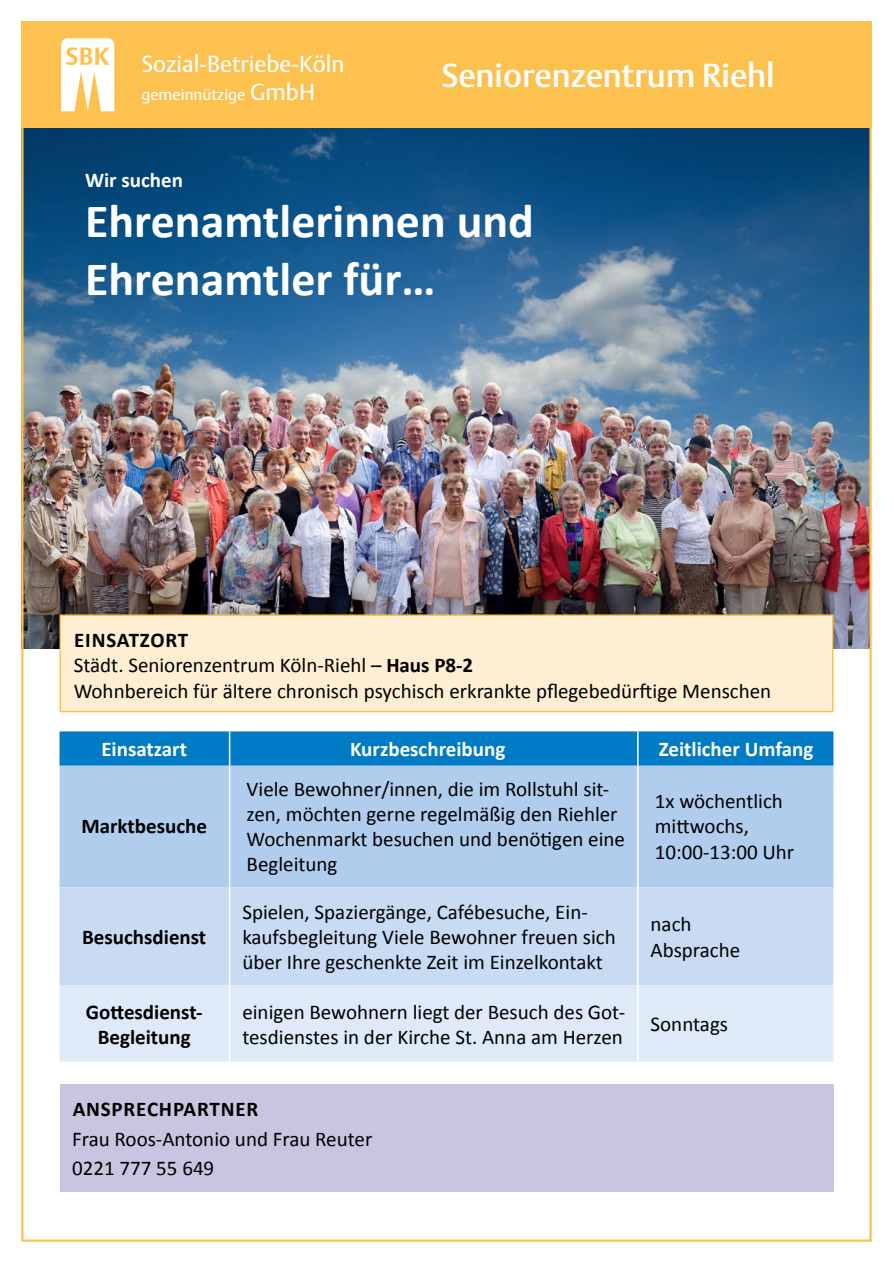
<style>
.page{position:relative;width:893px;height:1263px;background:#fff}
.page>*{position:absolute;margin:0;border:0;box-sizing:border-box;transform-origin:0 0}
.t1{font:700 48px "Calibri";color:#fff}
.t2{font:33px "DTL Argo T Medium";color:#fff}
.t3{font:22.95px "DTL Argo T";color:#fff}
.t4{font:21px/25.2px "Calibri";color:#000}
.t5{font:700 21px "Calibri";color:#fff}
.t6{font:700 21px "Calibri";color:#000}
.t7{font:700 21px "Calibri";letter-spacing:.04em;color:#000}
.t8{font:15.75px "DTL Argo T";color:#fff}
.s1{font-size:22.95px}
.s2{font-weight:700}
</style>
<div class="page">
<img style="left:24px;top:128px;width:845px;height:521px">
<div style="left:21px;top:21px;width:851px;height:107px;background:#fcc14f"></div>
<svg style="left:61px;top:38px;width:53px;height:73px"></svg>
<div style="left:60px;top:1084px;width:773px;height:107px;background:#c8c5e0"></div>
<div style="left:60px;top:615px;width:773px;height:96px;background:#feefd3"></div>
<div style="left:60px;top:614px;width:773px;height:98px;border:2px solid #fcc14f"></div>
<div style="left:60px;top:765px;width:773px;height:122px;background:#b0cded"></div>
<div style="left:60px;top:887px;width:773px;height:98px;background:#c8dbf3"></div>
<div style="left:60px;top:985px;width:773px;height:76px;background:#dfeaf8"></div>
<hr style="left:229px;top:764px;width:1px;height:123px;background:#fff">
<hr style="left:637px;top:764px;width:2px;height:123px;background:#fff">
<hr style="left:229px;top:887px;width:1px;height:98px;background:#fff">
<hr style="left:637px;top:887px;width:2px;height:98px;background:#fff">
<hr style="left:229px;top:985px;width:1px;height:76px;background:#fff">
<hr style="left:637px;top:985px;width:2px;height:76px;background:#fff">
<div style="left:60px;top:731px;width:773px;height:34px;background:#007bc4"></div>
<hr style="left:229px;top:731px;width:1px;height:34px;background:#fff">
<hr style="left:637px;top:731px;width:2px;height:34px;background:#fff">
<p class="t3" style="left:141px;top:50px;width:205px">Sozial-Betriebe-Köln</p>
<p class="t8" style="left:141px;top:85px;width:175px">gemeinnützige <span class="s1">GmbH</span></p>
<p class="t5" style="left:85px;top:167px;width:99px">Wir suchen</p>
<p class="t2" style="left:441px;top:56px;width:335px">Seniorenzentrum Riehl</p>
<p class="t1" style="left:85px;top:190px;width:451px">Ehrenamtlerinnen und</p>
<p class="t1" style="left:85px;top:248px;width:352px">Ehrenamtler für…</p>
<p class="t7" style="left:74px;top:627px;width:116px">EINSATZORT</p>
<p class="t4" style="left:74px;top:653px;width:401px">Städt. Seniorenzentrum Köln-Riehl – <span class="s2">Haus P8-2</span></p>
<p class="t4" style="left:74px;top:678px;width:699px">Wohnbereich für ältere chronisch psychisch erkrankte pflegebedürftige Menschen</p>
<p class="t5" style="left:101px;top:736px;width:87px">Einsatzart</p>
<p class="t5" style="left:350px;top:736px;width:157px">Kurzbeschreibung</p>
<p class="t5" style="left:659px;top:736px;width:156px">Zeitlicher Umfang</p>
<p class="t6" style="left:81px;top:813px;width:127px">Marktbesuche</p>
<p class="t6" style="left:82px;top:924px;width:126px">Besuchsdienst</p>
<p class="t6" style="left:86px;top:998px;width:118px">Gottesdienst-</p>
<p class="t6" style="left:98px;top:1023px;width:94px">Begleitung</p>
<p class="t4" style="left:247px;top:776px;width:380px">Viele Bewohner/innen, die im Rollstuhl sit&shy;zen, möchten gerne regelmäßig den Riehler Wochenmarkt besuchen und benötigen eine Begleitung</p>
<p class="t4" style="left:242px;top:899px;width:375px">Spielen, Spaziergänge, Cafébesuche, Ein&shy;kaufsbegleitung Viele Bewohner freuen sich über Ihre geschenkte Zeit im Einzelkontakt</p>
<p class="t4" style="left:242px;top:999px;width:384px">einigen Bewohnern liegt der Besuch des Got&shy;tesdienstes in der Kirche St. Anna am Herzen</p>
<p class="t7" style="left:73px;top:1096px;width:187px">ANSPRECHPARTNER</p>
<p class="t4" style="left:72px;top:1126px;width:302px">Frau Roos-Antonio und Frau Reuter</p>
<p class="t4" style="left:72px;top:1156px;width:144px">0221 777 55 649</p>
<p class="t4" style="left:655px;top:789px;width:130px">1x wöchentlich mittwochs,</p>
<p class="t4" style="left:655px;top:839px;width:141px">10:00-13:00 Uhr</p>
<p class="t4" style="left:651px;top:912px;width:42px">nach</p>
<p class="t4" style="left:651px;top:937px;width:91px">Absprache</p>
<p class="t4" style="left:651px;top:1012px;width:79px">Sonntags</p>
</div>
